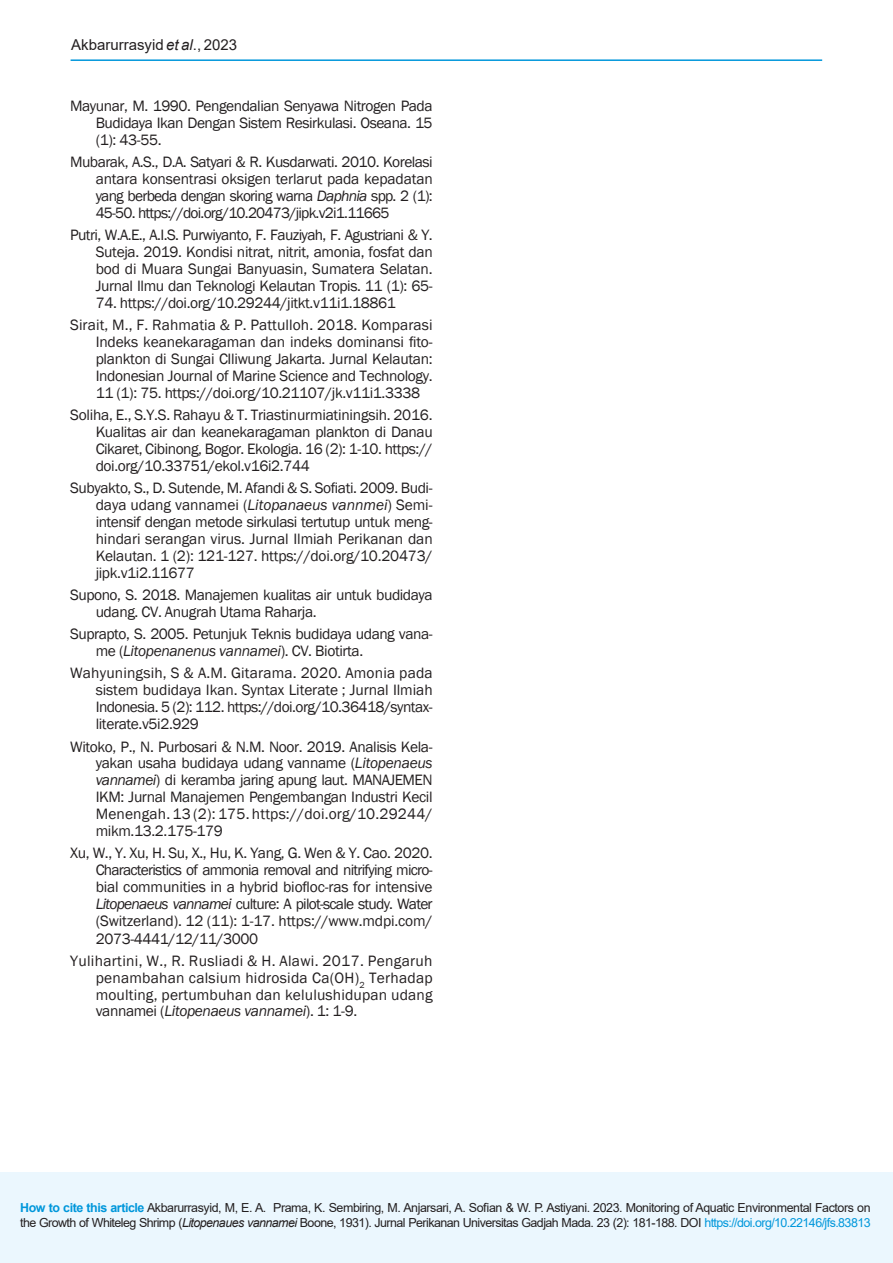
<style>
.page{position:relative;width:893px;height:1263px;background:#fff}
.page>*{position:absolute;margin:0;border:0;box-sizing:border-box;transform-origin:0 0}
.Dapus{font:15.45px/17px "Franklin Gothic";letter-spacing:-.025em;color:#231f20;text-align:justify}
.Dapus-2{font:15.45px/17px "Franklin Gothic";letter-spacing:-.05em;color:#231f20;text-align:right}
.Dapus-3{font:15.45px "Franklin Gothic";letter-spacing:-.005em;color:#231f20}
.Dapus-4{font:italic 15.45px "Franklin Gothic";letter-spacing:-.025em;color:#231f20}
.Sitasi{font:15px "Arial";color:#231f20}
.t1{font:12.45px/15px "Arial";letter-spacing:-.045em;color:#231f20}
.s1{font-style:italic}
.s2{font-style:normal}
.s3{font-weight:700;color:#0097db}
.s4{color:#0097db}
</style>
<div class="page">
<div style="left:0;top:1172px;width:893px;height:91px;background:#ebf7fe"></div>
<hr style="left:71px;top:59px;width:751px;height:2px;background:#0097db">
<p class="Sitasi" style="left:71px;top:34px;width:167px">Akbarurrasyid <span class="s1">et al</span>., 2023</p>
<p class="Dapus" style="left:96px;top:97px;width:338px;text-indent:-26px">Mayunar, M. 1990. Pengendalian Senyawa Nitrogen Pada Budidaya Ikan Dengan Sistem Resirkulasi. Oseana. 15 (1): 43-55.</p>
<p class="Dapus" style="left:96px;top:154px;width:339px;text-indent:-26px">Mubarak, A.S., D.A. Satyari &amp; R. Kusdarwati. 2010. Korelasi antara konsentrasi oksigen terlarut pada kepadatan yang berbeda dengan skoring warna <span class="s1">Daphnia</span> spp. 2 (1):</p>
<p class="Dapus-2" style="left:96px;top:205px;width:295px">45-50. https://doi.org/10.20473/jipk.v2i1.11665</p>
<p class="Dapus" style="left:70px;top:227px;width:364px">Putri, W.A.E., A.I.S. Purwiyanto, F. Fauziyah, F. Agustriani &amp; Y.</p>
<p class="Dapus" style="left:96px;top:244px;width:339px">Suteja. 2019. Kondisi nitrat, nitrit, amonia, fosfat dan bod di Muara Sungai Banyuasin, Sumatera Selatan.<br>Jurnal Ilmu dan Teknologi Kelautan Tropis. 11 (1): 65-</p>
<p class="Dapus" style="left:96px;top:295px;width:302px">74. https://doi.org/10.29244/jitkt.v11i1.18861</p>
<p class="Dapus" style="left:96px;top:317px;width:338px;text-indent:-26px">Sirait, M., F. Rahmatia &amp; P. Pattulloh. 2018. Komparasi Indeks keanekaragaman dan indeks dominansi fito&shy;plankton di Sungai CIliwung Jakarta. Jurnal Kelautan:<br>Indonesian Journal of Marine Science and Technology.<br>11 (1): 75. https://doi.org/10.21107/jk.v11i1.3338</p>
<p class="Dapus" style="left:96px;top:407px;width:339px;text-indent:-26px">Soliha, E., S.Y.S. Rahayu &amp; T. Triastinurmiatiningsih. 2016.<br>Kualitas air dan keanekaragaman plankton di Danau Cikaret, Cibinong, Bogor. Ekologia. 16 (2): 1-10. https:// doi.org/10.33751/ekol.v16i2.744</p>
<p class="Dapus" style="left:70px;top:480px;width:364px">Subyakto, S., D. Sutende, M. Afandi &amp; S. Sofiati. 2009. Budi-</p>
<p class="Dapus-3" style="left:96px;top:495px;width:338px">daya udang vannamei (<span class="s1">Litopanaeus vannmei</span>) Semi-</p>
<p class="Dapus" style="left:96px;top:514px;width:338px">intensif dengan metode sirkulasi tertutup untuk meng-</p>
<p class="Dapus" style="left:96px;top:531px;width:339px">hindari serangan virus. Jurnal Ilmiah Perikanan dan Kelautan. 1 (2): 121-127. https://doi.org/10.20473/ jipk.v1i2.11677</p>
<p class="Dapus" style="left:96px;top:587px;width:338px;text-indent:-26px">Supono, S. 2018. Manajemen kualitas air untuk budidaya udang. CV. Anugrah Utama Raharja.</p>
<p class="Dapus" style="left:70px;top:626px;width:364px">Suprapto, S. 2005. Petunjuk Teknis budidaya udang vana-</p>
<p class="Dapus-4" style="left:96px;top:641px;width:269px"><span class="s2">me (</span>Litopenanenus vannamei<span class="s2">). CV. Biotirta.</span></p>
<p class="Dapus" style="left:96px;top:665px;width:338px;text-indent:-26px">Wahyuningsih, S &amp; A.M. Gitarama. 2020. Amonia pada sistem budidaya Ikan. Syntax Literate ; Jurnal Ilmiah Indonesia. 5 (2): 112. https://doi.org/10.36418/syntax-</p>
<p class="Dapus" style="left:96px;top:716px;width:105px">literate.v5i2.929</p>
<p class="Dapus" style="left:96px;top:738px;width:338px;text-indent:-26px">Witoko, P., N. Purbosari &amp; N.M. Noor. 2019. Analisis Kela&shy;yakan usaha budidaya udang vanname (<span class="s1">Litopenaeus vannamei</span>) di keramba jaring apung laut. MANAJEMEN IKM: Jurnal Manajemen Pengembangan Industri Kecil Menengah. 13 (2): 175. https://doi.org/10.29244/ mikm.13.2.175-179</p>
<p class="Dapus-2" style="left:70px;top:845px;width:364px">Xu, W., Y. Xu, H. Su, X., Hu, K. Yang, G. Wen &amp; Y. Cao. 2020.<br>Characteristics of ammonia removal and nitrifying micro-</p>
<p class="Dapus" style="left:96px;top:879px;width:339px">bial communities in a hybrid biofloc-ras for intensive<br><span class="s1">Litopenaeus vannamei</span> culture: A pilot-scale study. Water</p>
<p class="Dapus" style="left:96px;top:913px;width:338px">(Switzerland). 12 (11): 1-17. https://www.mdpi.com/</p>
<p class="Dapus" style="left:96px;top:930px;width:164px">2073-4441/12/11/3000</p>
<p class="Dapus" style="left:96px;top:952px;width:338px;text-indent:-26px">Yulihartini, W., R. Rusliadi &amp; H. Alawi. 2017. Pengaruh penambahan calsium hidrosida Ca(OH)<sub>2</sub> Terhadap moulting, pertumbuhan dan kelulushidupan udang vannamei (<span class="s1">Litopenaeus vannamei</span>). 1: 1-9.</p>
<p class="t1" style="left:20px;top:1200px;width:852px"><span class="s3">How to cite this article</span> Akbarurrasyid, M, E. A. Prama, K. Sembiring, M. Anjarsari, A. Sofian &amp; W. P. Astiyani. 2023. Monitoring of Aquatic Environmental Factors on the Growth of Whiteleg Shrimp (<span class="s1">Litopenaues vannamei</span> Boone, 1931). Jurnal Perikanan Universitas Gadjah Mada. 23 (2): 181-188. DOI <span class="s4">https://doi.org/10.22146/jfs.83813</span></p>
</div>
